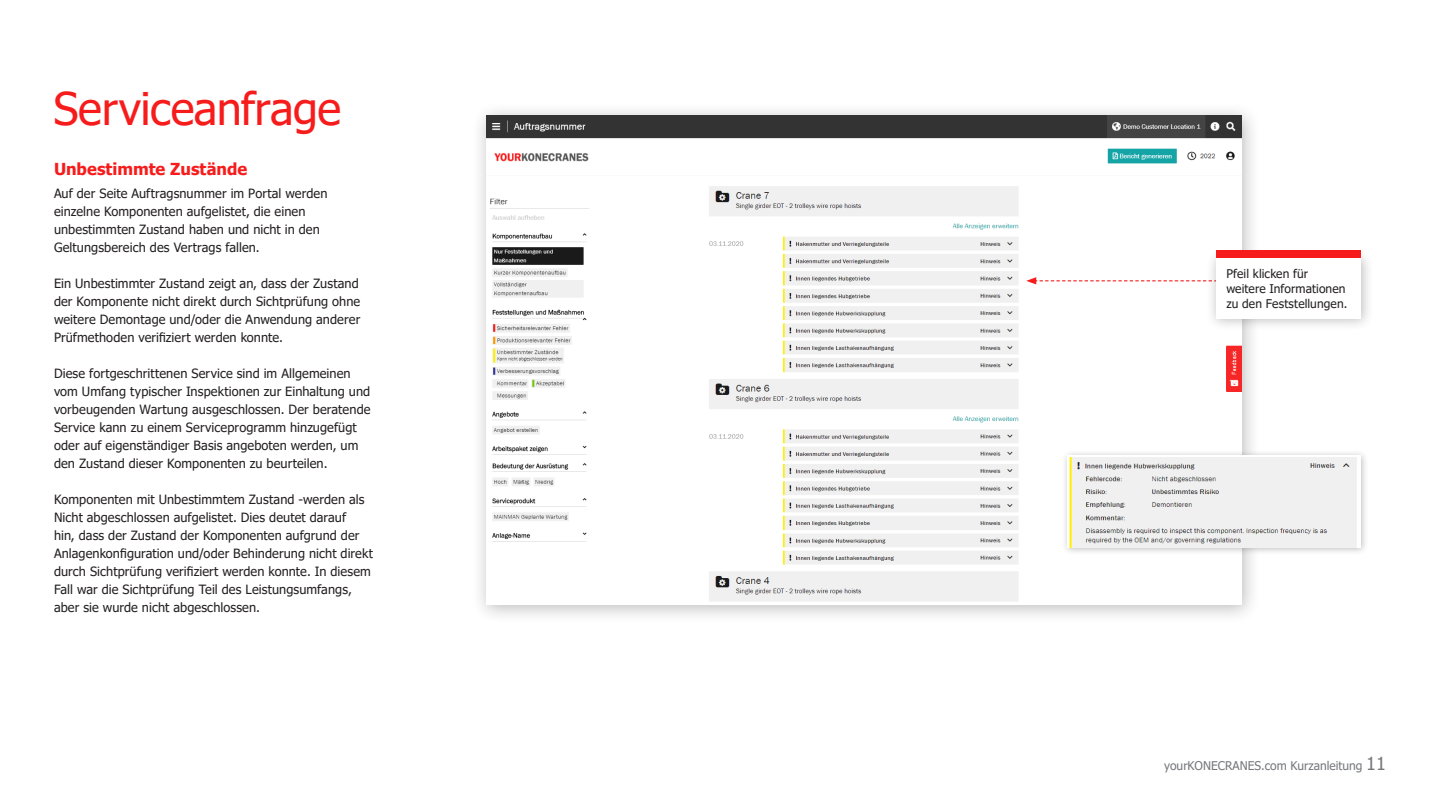
<style>
.page{position:relative;width:1440px;height:810px;background:#fff}
.page>*{position:absolute;margin:0;border:0;box-sizing:border-box;transform-origin:0 0}
.Headline_Inside{font:45px "Tahoma";letter-spacing:-.01em;color:#f71c1c}
.Subhead_for_body_copy{font:700 16.5px "Tahoma";color:#f71c1c}
.Body_copy{font:12.75px/18px "Tahoma";letter-spacing:.005em;color:#231f20}
.Box_text{font:12px/15px "Tahoma";letter-spacing:.01em;color:#231f20}
.t1{font:12px "Tahoma";color:#75787b}
.s1{font-size:18px}
</style>
<div class="page">
<div style="left:472px;top:101px;width:788px;height:524px;background:#231f20;opacity:.3"></div>
<img style="left:487px;top:115px;width:755px;height:489px">
<div style="left:1061px;top:449px;width:307px;height:107px;background:#231f20;opacity:.3"></div>
<img style="left:1067px;top:455px;width:293px;height:92px">
<svg style="left:1026px;top:277px;width:180px;height:7px"></svg>
<div style="left:1206px;top:248px;width:167px;height:83px;background:#231f20;opacity:.3"></div>
<div style="left:1216px;top:258px;width:144px;height:60px;background:#fff"></div>
<div style="left:1216px;top:251px;width:144px;height:7px;background:#f71c1c"></div>
<p class="Headline_Inside" style="left:53px;top:79px;width:289px">Serviceanfrage</p>
<p class="Subhead_for_body_copy" style="left:54px;top:157px;width:195px">Unbestimmte Zustände</p>
<p class="Body_copy" style="left:54px;top:185px;width:275px">Auf der Seite Auftragsnummer im Portal werden einzelne Komponenten aufgelistet, die einen unbestimmten Zustand haben und nicht in den Geltungsbereich des Vertrags fallen.</p>
<p class="Body_copy" style="left:54px;top:275px;width:308px;text-align:justify">Ein Unbestimmter Zustand zeigt an, dass der Zustand der Komponente nicht direkt durch Sichtprüfung ohne weitere Demontage und/oder die Anwendung anderer Prüfmethoden verifiziert werden konnte.</p>
<p class="Body_copy" style="left:54px;top:365px;width:318px">Diese fortgeschrittenen Service sind im Allgemeinen vom Umfang typischer Inspektionen zur Einhaltung und vorbeugenden Wartung ausgeschlossen. Der beratende Service kann zu einem Serviceprogramm hinzugefügt oder auf eigenständiger Basis angeboten werden, um den Zustand dieser Komponenten zu beurteilen.</p>
<p class="Body_copy" style="left:54px;top:491px;width:321px">Komponenten mit Unbestimmtem Zustand -werden als Nicht abgeschlossen aufgelistet. Dies deutet darauf<br>hin, dass der Zustand der Komponenten aufgrund der Anlagenkonfiguration und/oder Behinderung nicht direkt durch Sichtprüfung verifiziert werden konnte. In diesem Fall war die Sichtprüfung Teil des Leistungsumfangs, aber sie wurde nicht abgeschlossen.</p>
<p class="Box_text" style="left:1226px;top:267px;width:122px">Pfeil klicken für weitere Informationen zu den Feststellungen.</p>
<p class="t1" style="left:1164px;top:757px;width:223px">yourKONECRANES.com Kurzanleitung <span class="s1">11</span></p>
</div>
